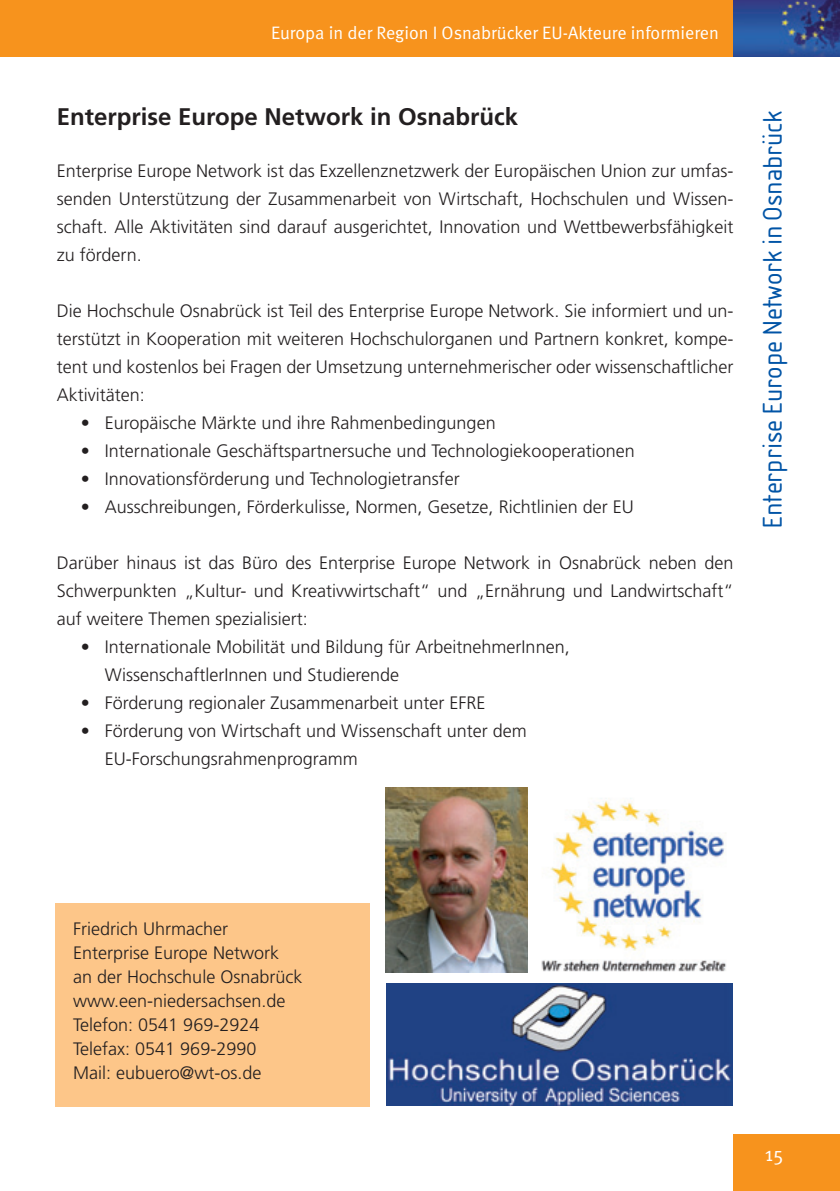
<style>
.page{position:relative;width:840px;height:1191px;background:#fff}
.page>*{position:absolute;margin:0;border:0;box-sizing:border-box;transform-origin:0 0}
.t1{font:28px "Isonorm D";color:#0154a6}
.t2{font:700 24px "Frutiger";color:#231f20}
.t3{font:20px "Meta Normal";color:#fff}
.t4{font:300 18px/28px "Frutiger";color:#231f20;text-align:justify}
.t5{font:18px "Meta Normal";color:#fff}
</style>
<div class="page">
<div style="left:733px;top:1134px;width:106px;height:57px;background:#f7931d"></div>
<div style="left:0;top:0;width:736px;height:57px;background:#f7931d"></div>
<img style="left:733px;top:0;width:106px;height:57px">
<div style="left:56px;top:903px;width:314px;height:203px;background:#fdc689"></div>
<img style="left:541px;top:798px;width:186px;height:174px">
<img style="left:386px;top:984px;width:346px;height:121px">
<img style="left:386px;top:787px;width:141px;height:185px">
<p class="t5" style="left:271px;top:22px;width:449px">Europa in der Region I Osnabrücker EU-Akteure informieren</p>
<h2 class="t2" style="left:57px;top:103px;width:462px">Enterprise Europe Network in Osnabrück</h2>
<p class="t4" style="left:57px;top:157px;width:678px">Enterprise Europe Network ist das Exzellenznetzwerk der Europäischen Union zur umfas&shy;senden Unterstützung der Zusammenarbeit von Wirtschaft, Hochschulen und Wissen&shy;schaft. Alle Aktivitäten sind darauf ausgerichtet, Innovation und Wettbewerbsfähigkeit zu fördern.</p>
<p class="t4" style="left:57px;top:297px;width:678px">Die Hochschule Osnabrück ist Teil des Enterprise Europe Network. Sie informiert und un&shy;terstützt in Kooperation mit weiteren Hochschulorganen und Partnern konkret, kompe&shy;tent und kostenlos bei Fragen der Umsetzung unternehmerischer oder wissenschaftlicher Aktivitäten:</p>
<p class="t4" style="left:81px;top:409px;width:416px">• Europäische Märkte und ihre Rahmenbedingungen</p>
<p class="t4" style="left:81px;top:437px;width:555px">• Internationale Geschäftspartnersuche und Technologiekooperationen</p>
<p class="t4" style="left:81px;top:465px;width:380px">• Innovationsförderung und Technologietransfer</p>
<p class="t4" style="left:81px;top:493px;width:554px">• Ausschreibungen, Förderkulisse, Normen, Gesetze, Richtlinien der EU</p>
<p class="t4" style="left:57px;top:549px;width:678px">Darüber hinaus ist das Büro des Enterprise Europe Network in Osnabrück neben den Schwerpunkten „Kultur- und Kreativwirtschaft“ und „Ernährung und Landwirtschaft“ auf weitere Themen spezialisiert:</p>
<p class="t4" style="left:105px;top:633px;width:466px;text-indent:-24px">• Internationale Mobilität und Bildung für ArbeitnehmerInnen,<br>WissenschaftlerInnen und Studierende</p>
<p class="t4" style="left:81px;top:689px;width:406px">• Förderung regionaler Zusammenarbeit unter EFRE</p>
<p class="t4" style="left:105px;top:717px;width:423px;text-indent:-24px">• Förderung von Wirtschaft und Wissenschaft unter dem<br>EU-Forschungsrahmenprogramm</p>
<h1 class="t1" style="left:756px;top:528px;width:419px;rotate:-90deg">Enterprise Europe Network in Osnabrück</h1>
<p class="t4" style="left:73px;top:917px;width:231px;line-height:24px;text-align:left">Friedrich Uhrmacher<br>Enterprise Europe Network an der Hochschule Osnabrück www.een-niedersachsen.de<br>Telefon: 0541 969-2924<br>Telefax: 0541 969-2990<br>Mail: eubuero@wt-os.de</p>
<p class="t3" style="left:764px;top:1142px;width:20px">15</p>
</div>
